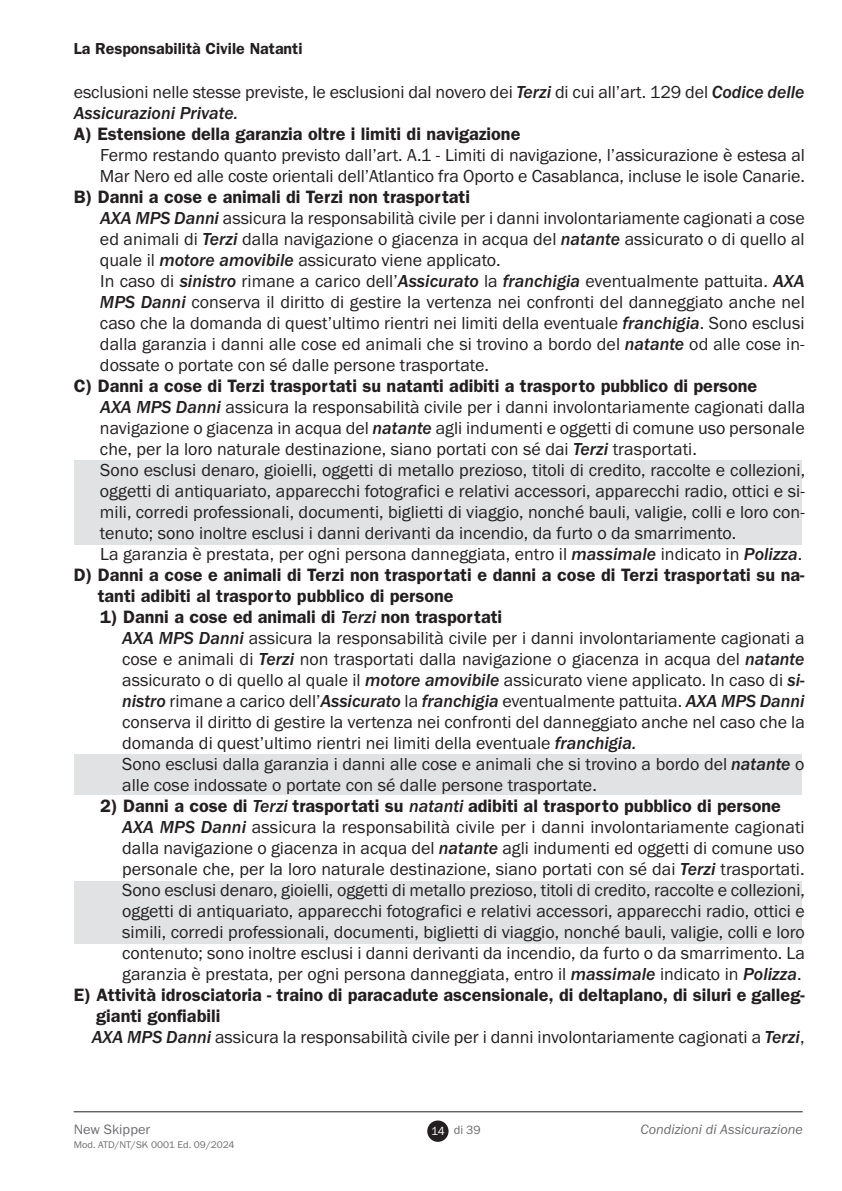
<style>
.page{position:relative;width:842px;height:1191px;background:#fff}
.page>*{position:absolute;margin:0;border:0;box-sizing:border-box;transform-origin:0 0}
.t1{font:18px/21px "Franklin Gothic";color:#231f20}
.t2{font:600 18px "Franklin Gothic";color:#231f20}
.t3{font:600 16px "Franklin Gothic";color:#231f20}
.t4{font:italic 14px "Franklin Gothic";color:#6c6d70}
.t5{font:14px "Franklin Gothic";letter-spacing:.005em;color:#6c6d70}
.t6{font:12.4px "Franklin Gothic";color:#6c6d70}
.t7{font:10px "Franklin Gothic";color:#6c6d70}
.s1{font-weight:500;font-style:italic}
.s2{font-weight:600}
.s3{font-size:12px;color:#fff}
</style>
<div class="page">
<div style="left:74px;top:460px;width:727px;height:84px;background:#e1e2e4"></div>
<div style="left:75px;top:754px;width:727px;height:41px;background:#e1e2e4"></div>
<div style="left:75px;top:881px;width:727px;height:63px;background:#e1e2e4"></div>
<hr style="left:74px;top:1111px;width:729px;height:1px;background:#231f20">
<div style="left:427px;top:1120px;width:21px;height:21px;background:#231f20;border-radius:50%"></div>
<p class="t3" style="left:74px;top:43px;width:230px">La Responsabilità Civile Natanti</p>
<p class="t1" style="left:74px;top:83px;width:732px">esclusioni nelle stesse previste, le esclusioni dal novero dei <span class="s1">Terzi</span> di cui all’art. 129 del <span class="s1">Codice delle<br>Assicurazioni Private.</span></p>
<p class="t2" style="left:74px;top:127px;width:448px">A) Estensione della garanzia oltre i limiti di navigazione</p>
<p class="t1" style="left:100px;top:146px;width:707px">Fermo restando quanto previsto dall’art. A.1 - Limiti di navigazione, l’assicurazione è estesa al<br>Mar Nero ed alle coste orientali dell’Atlantico fra Oporto e Casablanca, incluse le isole Canarie.</p>
<p class="t1" style="left:100px;top:188px;width:706px;text-indent:-26px"><span class="s2">B) Danni a cose e animali di Terzi non trasportati<br></span><span class="s1">AXA MPS Danni</span> assicura la responsabilità civile per i danni involontariamente cagionati a cose ed animali di <span class="s1">Terzi</span> dalla navigazione o giacenza in acqua del <span class="s1">natante</span> assicurato o di quello al quale il <span class="s1">motore amovibile</span> assicurato viene applicato.<br>In caso di <span class="s1">sinistro</span> rimane a carico dell’<span class="s1">Assicurato</span> la <span class="s1">franchigia</span> eventualmente pattuita. <span class="s1">AXA MPS Danni</span> conserva il diritto di gestire la vertenza nei confronti del danneggiato anche nel caso che la domanda di quest’ultimo rientri nei limiti della eventuale <span class="s1">franchigia</span>. Sono esclusi dalla garanzia i danni alle cose ed animali che si trovino a bordo del <span class="s1">natante</span> od alle cose in&shy;dossate o portate con sé dalle persone trasportate.</p>
<p class="t2" style="left:74px;top:379px;width:685px">C) Danni a cose di Terzi trasportati su natanti adibiti a trasporto pubblico di persone</p>
<p class="t1" style="left:100px;top:398px;width:707px"><span class="s1">AXA MPS Danni</span> assicura la responsabilità civile per i danni involontariamente cagionati dalla</p>
<p class="t1" style="left:100px;top:419px;width:706px">navigazione o giacenza in acqua del <span class="s1">natante</span> agli indumenti e oggetti di comune uso personale</p>
<p class="t1" style="left:100px;top:440px;width:598px">che, per la loro naturale destinazione, siano portati con sé dai <span class="s1">Terzi</span> trasportati.</p>
<p class="t1" style="left:100px;top:461px;width:706px">Sono esclusi denaro, gioielli, oggetti di metallo prezioso, titoli di credito, raccolte e collezioni,</p>
<p class="t1" style="left:100px;top:482px;width:706px">oggetti di antiquariato, apparecchi fotografici e relativi accessori, apparecchi radio, ottici e si-</p>
<p class="t1" style="left:100px;top:503px;width:706px">mili, corredi professionali, documenti, biglietti di viaggio, nonché bauli, valigie, colli e loro con-</p>
<p class="t1" style="left:100px;top:524px;width:638px">tenuto; sono inoltre esclusi i danni derivanti da incendio, da furto o da smarrimento.</p>
<p class="t1" style="left:100px;top:545px;width:704px">La garanzia è prestata, per ogni persona danneggiata, entro il <span class="s1">massimale</span> indicato in <span class="s1">Polizza</span>.</p>
<p class="t2" style="left:74px;top:568px;width:732px">D) Danni a cose e animali di Terzi non trasportati e danni a cose di Terzi trasportati su na-</p>
<p class="t2" style="left:98px;top:589px;width:357px">tanti adibiti al trasporto pubblico di persone</p>
<p class="t1" style="left:122px;top:608px;width:684px;text-indent:-22px"><span class="s2">1) Danni a cose ed animali di</span> <span class="s1">Terzi</span> <span class="s2">non trasportati<br></span><span class="s1">AXA MPS Danni</span> assicura la responsabilità civile per i danni involontariamente cagionati a cose e animali di <span class="s1">Terzi</span> non trasportati dalla navigazione o giacenza in acqua del <span class="s1">natante </span>assicurato o di quello al quale il <span class="s1">motore amovibile</span> assicurato viene applicato. In caso di <span class="s1">si&shy;nistro</span> rimane a carico dell’<span class="s1">Assicurato</span> la <span class="s1">franchigia</span> eventualmente pattuita. <span class="s1">AXA MPS Danni </span>conserva il diritto di gestire la vertenza nei confronti del danneggiato anche nel caso che la domanda di quest’ultimo rientri nei limiti della eventuale <span class="s1">franchigia.<br></span>Sono esclusi dalla garanzia i danni alle cose e animali che si trovino a bordo del <span class="s1">natante</span> o alle cose indossate o portate con sé dalle persone trasportate.</p>
<p class="t2" style="left:100px;top:799px;width:682px">2) Danni a cose di <span class="s1">Terzi</span> trasportati su <span class="s1">natanti</span> adibiti al trasporto pubblico di persone</p>
<p class="t1" style="left:122px;top:818px;width:684px"><span class="s1">AXA MPS Danni</span> assicura la responsabilità civile per i danni involontariamente cagionati</p>
<p class="t1" style="left:122px;top:839px;width:684px">dalla navigazione o giacenza in acqua del <span class="s1">natante</span> agli indumenti ed oggetti di comune uso</p>
<p class="t1" style="left:122px;top:860px;width:684px">personale che, per la loro naturale destinazione, siano portati con sé dai <span class="s1">Terzi</span> trasportati.</p>
<p class="t1" style="left:122px;top:881px;width:684px">Sono esclusi denaro, gioielli, oggetti di metallo prezioso, titoli di credito, raccolte e collezioni,</p>
<p class="t1" style="left:122px;top:902px;width:684px">oggetti di antiquariato, apparecchi fotografici e relativi accessori, apparecchi radio, ottici e</p>
<p class="t1" style="left:122px;top:923px;width:684px">simili, corredi professionali, documenti, biglietti di viaggio, nonché bauli, valigie, colli e loro</p>
<p class="t1" style="left:122px;top:944px;width:684px">contenuto; sono inoltre esclusi i danni derivanti da incendio, da furto o da smarrimento. La</p>
<p class="t1" style="left:122px;top:965px;width:681px">garanzia è prestata, per ogni persona danneggiata, entro il <span class="s1">massimale</span> indicato in <span class="s1">Polizza</span>.</p>
<p class="t2" style="left:74px;top:988px;width:732px">E) Attività idrosciatoria - traino di paracadute ascensionale, di deltaplano, di siluri e galleg-</p>
<p class="t2" style="left:96px;top:1009px;width:126px">gianti gonfiabili</p>
<p class="t1" style="left:92px;top:1028px;width:714px"><span class="s1">AXA MPS Danni</span> assicura la responsabilità civile per i danni involontariamente cagionati a <span class="s1">Terzi</span>,</p>
<p class="t5" style="left:74px;top:1124px;width:78px">New Skipper</p>
<p class="t4" style="left:640px;top:1120px;width:164px">Condizioni di Assicurazione</p>
<p class="t7" style="left:74px;top:1141px;width:162px">Mod. ATD/NT/SK 0001 Ed. 09/2024</p>
<p class="t6" style="left:431px;top:1125px;width:51px"><span class="s3">14</span> di 39</p>
</div>
